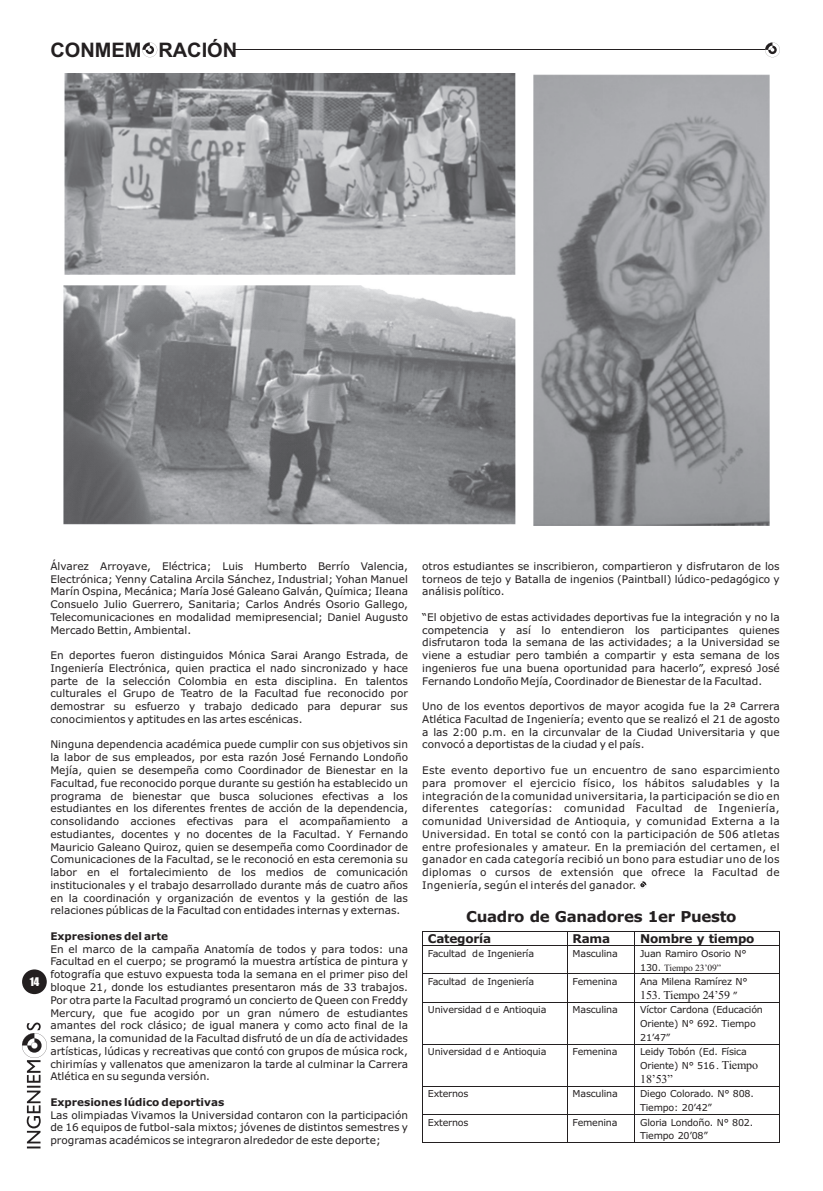
<style>
.page{position:relative;width:823px;height:1191px;background:#fff}
.page>*{position:absolute;margin:0;border:0;box-sizing:border-box;transform-origin:0 0}
.t1{font:700 20px "Arial";color:#231f20}
.t2{font:700 15px "Verdana";letter-spacing:-.02em;color:#231f20}
.t3{font:700 12px "Verdana";letter-spacing:-.02em;color:#231f20}
.t4{font:12px "Times New Roman";letter-spacing:-.015em;color:#231f20}
.t5{font:11px "Impact";color:#fff}
.t6{font:10.5px/12.8px "Verdana";color:#231f20;text-align:justify}
.t7{font:700 10.5px "Verdana";color:#231f20}
.t8{font:9.5px/13.9px "Verdana";letter-spacing:-.02em;color:#231f20}
.t9{font:9.5px "Times New Roman";letter-spacing:-.015em;color:#231f20}
.s1{font-family:"Verdana"}
.s2{font-family:"Verdana";font-size:9.5px}
.s3{font-family:"Times New Roman";font-size:12px}
</style>
<div class="page">
<div style="left:22px;top:969px;width:25px;height:25px;background:#231f20;border-radius:50%"></div>
<svg style="left:22px;top:1022px;width:25px;height:126px"></svg>
<hr style="left:235px;top:49px;width:536px;height:1px;background:#231f20">
<svg style="left:765px;top:42px;width:14px;height:15px"></svg>
<hr style="left:422px;top:931px;width:144px;height:1px;background:#231f20">
<hr style="left:567px;top:931px;width:144px;height:1px;background:#231f20">
<hr style="left:634px;top:931px;width:144px;height:1px;background:#231f20">
<hr style="left:422px;top:945px;width:144px;height:1px;background:#231f20">
<hr style="left:567px;top:945px;width:144px;height:1px;background:#231f20">
<hr style="left:634px;top:945px;width:144px;height:1px;background:#231f20">
<hr style="left:422px;top:973px;width:144px;height:1px;background:#231f20">
<hr style="left:567px;top:973px;width:144px;height:1px;background:#231f20">
<hr style="left:634px;top:973px;width:144px;height:1px;background:#231f20">
<svg style="left:422px;top:932px;width:1px;height:70px"></svg>
<hr style="left:422px;top:1002px;width:144px;height:1px;background:#231f20">
<hr style="left:567px;top:1002px;width:144px;height:1px;background:#231f20">
<svg style="left:634px;top:932px;width:1px;height:70px"></svg>
<hr style="left:634px;top:1002px;width:144px;height:1px;background:#231f20">
<hr style="left:422px;top:1002px;width:1px;height:42px;background:#231f20">
<hr style="left:566px;top:1002px;width:1px;height:42px;background:#231f20">
<hr style="left:634px;top:1002px;width:1px;height:42px;background:#231f20">
<hr style="left:778px;top:1002px;width:1px;height:42px;background:#231f20">
<hr style="left:422px;top:1044px;width:144px;height:1px;background:#231f20">
<hr style="left:567px;top:1044px;width:144px;height:1px;background:#231f20">
<hr style="left:634px;top:1044px;width:144px;height:1px;background:#231f20">
<hr style="left:422px;top:1044px;width:1px;height:42px;background:#231f20">
<hr style="left:566px;top:1044px;width:1px;height:42px;background:#231f20">
<hr style="left:634px;top:1044px;width:1px;height:42px;background:#231f20">
<hr style="left:778px;top:1044px;width:1px;height:42px;background:#231f20">
<hr style="left:422px;top:1086px;width:144px;height:1px;background:#231f20">
<hr style="left:567px;top:1086px;width:144px;height:1px;background:#231f20">
<hr style="left:634px;top:1086px;width:144px;height:1px;background:#231f20">
<hr style="left:422px;top:1114px;width:144px;height:1px;background:#231f20">
<hr style="left:567px;top:1114px;width:144px;height:1px;background:#231f20">
<hr style="left:634px;top:1114px;width:144px;height:1px;background:#231f20">
<svg style="left:422px;top:1087px;width:1px;height:55px"></svg>
<hr style="left:422px;top:1142px;width:144px;height:1px;background:#231f20">
<hr style="left:567px;top:1142px;width:144px;height:1px;background:#231f20">
<svg style="left:634px;top:1087px;width:1px;height:55px"></svg>
<hr style="left:634px;top:1142px;width:144px;height:1px;background:#231f20">
<img style="left:64px;top:73px;width:451px;height:201px">
<img style="left:63px;top:285px;width:452px;height:240px">
<img style="left:533px;top:74px;width:236px;height:452px">
<svg style="left:638px;top:881px;width:8px;height:8px"></svg>
<svg style="left:142px;top:42px;width:15px;height:15px"></svg>
<h1 class="t1" style="left:50px;top:43px;width:188px">CONMEM RACIÓN</h1>
<p class="t5" style="left:30px;top:977px;width:11px">14</p>
<p class="t6" style="left:50px;top:560px;width:359px">Álvarez Arroyave, Eléctrica; Luis Humberto Berrío Valencia, Electrónica; Yenny Catalina Arcila Sánchez, Industrial; Yohan Manuel Marín Ospina, Mecánica; María José Galeano Galván, Química; Ileana Consuelo Julio Guerrero, Sanitaria; Carlos Andrés Osorio Gallego, Telecomunicaciones en modalidad memipresencial; Daniel Augusto Mercado Bettin, Ambiental.</p>
<p class="t6" style="left:50px;top:650px;width:359px">En deportes fueron distinguidos Mónica Sarai Arango Estrada, de Ingeniería Electrónica, quien practica el nado sincronizado y hace parte de la selección Colombia en esta disciplina. En talentos culturales el Grupo de Teatro de la Facultad fue reconocido por demostrar su esfuerzo y trabajo dedicado para depurar sus conocimientos y aptitudes en las artes escénicas.</p>
<p class="t6" style="left:50px;top:739px;width:359px">Ninguna dependencia académica puede cumplir con sus objetivos sin la labor de sus empleados, por esta razón José Fernando Londoño Mejía, quien se desempeña como Coordinador de Bienestar en la Facultad, fue reconocido porque durante su gestión ha establecido un programa de bienestar que busca soluciones efectivas a los estudiantes en los diferentes frentes de acción de la dependencia, consolidando acciones efectivas para el acompañamiento a estudiantes, docentes y no docentes de la Facultad. Y Fernando Mauricio Galeano Quiroz, quien se desempeña como Coordinador de Comunicaciones de la Facultad, se le reconoció en esta ceremonia su labor en el fortalecimiento de los medios de comunicación institucionales y el trabajo desarrollado durante más de cuatro años en la coordinación y organización de eventos y la gestión de las relaciones públicas de la Facultad con entidades internas y externas.</p>
<p class="t7" style="left:50px;top:932px;width:119px">Expresiones del arte</p>
<p class="t6" style="left:50px;top:943px;width:359px">En el marco de la campaña Anatomía de todos y para todos: una Facultad en el cuerpo; se programó la muestra artística de pintura y fotografía que estuvo expuesta toda la semana en el primer piso del bloque 21, donde los estudiantes presentaron más de 33 trabajos.<br>Por otra parte la Facultad programó un concierto de Queen con Freddy Mercury, que fue acogido por un gran número de estudiantes amantes del rock clásico; de igual manera y como acto final de la semana, la comunidad de la Facultad disfrutó de un día de actividades artísticas, lúdicas y recreativas que contó con grupos de música rock, chirimías y vallenatos que amenizaron la tarde al culminar la Carrera Atlética en su segunda versión.</p>
<p class="t7" style="left:50px;top:1097px;width:175px">Expresiones lúdico deportivas</p>
<p class="t6" style="left:50px;top:1109px;width:359px">Las olimpiadas Vivamos la Universidad contaron con la participación de 16 equipos de futbol-sala mixtos; jóvenes de distintos semestres y programas académicos se integraron alrededor de este deporte;</p>
<p class="t6" style="left:422px;top:560px;width:359px">otros estudiantes se inscribieron, compartieron y disfrutaron de los torneos de tejo y Batalla de ingenios (Paintball) lúdico-pedagógico y análisis político.</p>
<p class="t6" style="left:422px;top:611px;width:359px">“El objetivo de estas actividades deportivas fue la integración y no la competencia y así lo entendieron los participantes quienes disfrutaron toda la semana de las actividades; a la Universidad se viene a estudiar pero también a compartir y esta semana de los ingenieros fue una buena oportunidad para hacerlo”, expresó José Fernando Londoño Mejía, Coordinador de Bienestar de la Facultad.</p>
<p class="t6" style="left:422px;top:701px;width:359px">Uno de los eventos deportivos de mayor acogida fue la 2ª Carrera Atlética Facultad de Ingeniería; evento que se realizó el 21 de agosto a las 2:00 p.m. en la circunvalar de la Ciudad Universitaria y que convocó a deportistas de la ciudad y el país.</p>
<p class="t6" style="left:422px;top:764px;width:359px">Este evento deportivo fue un encuentro de sano esparcimiento para promover el ejercicio físico, los hábitos saludables y la integración de la comunidad universitaria, la participación se dio en diferentes categorías: comunidad Facultad de Ingeniería, comunidad Universidad de Antioquia, y comunidad Externa a la Universidad. En total se contó con la participación de 506 atletas entre profesionales y amateur. En la premiación del certamen, el ganador en cada categoría recibió un bono para estudiar uno de los diplomas o cursos de extensión que ofrece la Facultad de Ingeniería, según el interés del ganador.</p>
<h2 class="t2" style="left:466px;top:910px;width:272px">Cuadro de Ganadores 1er Puesto</h2>
<p class="t3" style="left:427px;top:933px;width:65px">Categoría</p>
<p class="t3" style="left:572px;top:933px;width:39px">Rama</p>
<p class="t3" style="left:639px;top:933px;width:116px">Nombre y tiempo</p>
<p class="t8" style="left:427px;top:947px;width:108px">Facultad de Ingeniería</p>
<p class="t8" style="left:572px;top:947px;width:47px">Masculina</p>
<p class="t8" style="left:639px;top:947px;width:108px">Juan Ramiro Osorio N°</p>
<p class="t9" style="left:639px;top:964px;width:82px"><span class="s1">130.</span> Tiempo 23’09”</p>
<p class="t8" style="left:427px;top:975px;width:108px">Facultad de Ingeniería</p>
<p class="t8" style="left:572px;top:975px;width:46px">Femenina</p>
<p class="t8" style="left:639px;top:975px;width:109px">Ana Milena Ramírez N°</p>
<p class="t4" style="left:639px;top:990px;width:98px">153. Tiempo 24’59 <span class="s2">”</span></p>
<p class="t8" style="left:427px;top:1003px;width:120px">Universidad d e Antioquia</p>
<p class="t8" style="left:572px;top:1003px;width:47px">Masculina</p>
<p class="t8" style="left:639px;top:1003px;width:124px">Víctor Cardona (Educación<br>Oriente) N° 692. Tiempo<br>21’47”</p>
<p class="t8" style="left:427px;top:1045px;width:120px">Universidad d e Antioquia</p>
<p class="t8" style="left:572px;top:1045px;width:46px">Femenina</p>
<p class="t8" style="left:639px;top:1045px;width:119px">Leidy Tobón (Ed. Física<br>Oriente) N° 516<span class="s3">. Tiempo</span></p>
<p class="t4" style="left:639px;top:1074px;width:34px">18’53”</p>
<p class="t8" style="left:427px;top:1087px;width:42px">Externos</p>
<p class="t8" style="left:572px;top:1087px;width:47px">Masculina</p>
<p class="t8" style="left:639px;top:1087px;width:115px">Diego Colorado. N° 808.<br>Tiempo: 20’42”</p>
<p class="t8" style="left:427px;top:1116px;width:42px">Externos</p>
<p class="t8" style="left:572px;top:1116px;width:46px">Femenina</p>
<p class="t8" style="left:639px;top:1116px;width:114px">Gloria Londoño. N° 802.<br>Tiempo 20’08”</p>
</div>
